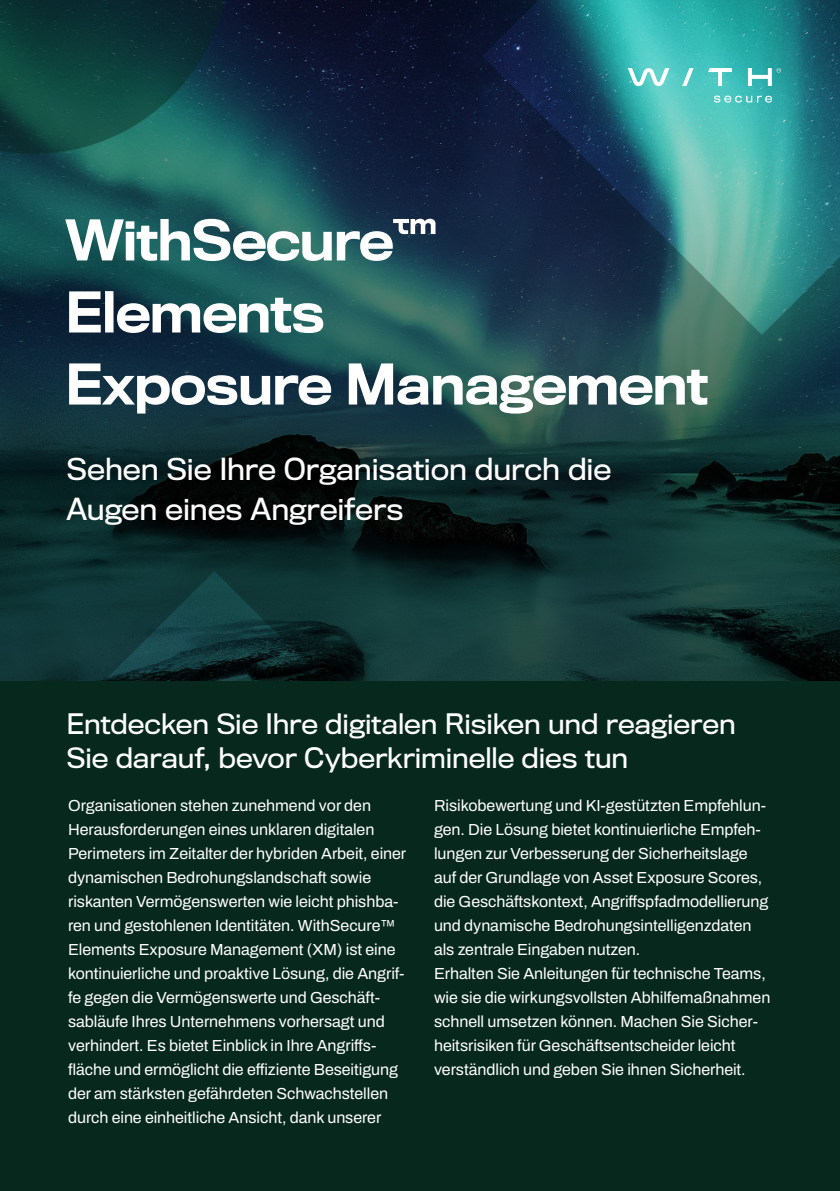
<style>
.page{position:relative;width:840px;height:1191px;background:#fff}
.page>*{position:absolute;margin:0;border:0;box-sizing:border-box;transform-origin:0 0}
.t1{font:500 52px/72px "Titling Gothic FB Normal";letter-spacing:-.02em;color:#fff}
.t2{font:28px/40px "Titling Gothic FB";letter-spacing:-.005em;color:#fff}
.t3{font:26px/34px "Titling Gothic FB";letter-spacing:-.005em;color:#fff}
.t4{font:16px/24px "Archivo";letter-spacing:-.005em;color:#fff}
.s1{font-weight:400}
</style>
<div class="page">
<div style="left:0;top:677px;width:839px;height:514px;background:#07281c"></div>
<img style="left:0;top:0;width:839px;height:680px">
<svg style="left:627px;top:68px;width:42px;height:18px"></svg>
<svg style="left:681px;top:68px;width:12px;height:18px"></svg>
<svg style="left:707px;top:68px;width:24px;height:18px"></svg>
<svg style="left:747px;top:68px;width:33px;height:18px"></svg>
<svg style="left:713px;top:96px;width:58px;height:7px"></svg>
<h1 class="t1" style="left:65px;top:206px;width:644px">WithSecure<span class="s1">™<br></span>Elements<br>Exposure Management</h1>
<h2 class="t2" style="left:66px;top:449px;width:546px">Sehen Sie Ihre Organisation durch die<br>Augen eines Angreifers</h2>
<h3 class="t3" style="left:66px;top:707px;width:670px">Entdecken Sie Ihre digitalen Risiken und reagieren<br>Sie darauf, bevor Cyberkriminelle dies tun</h3>
<p class="t4" style="left:68px;top:793px;width:339px">Organisationen stehen zunehmend vor den Herausforderungen eines unklaren digitalen Perimeters im Zeitalter der hybriden Arbeit, einer dynamischen Bedrohungslandschaft sowie riskanten Vermögenswerten wie leicht phishba&shy;ren und gestohlenen Identitäten. WithSecure™ Elements Exposure Management (XM) ist eine kontinuierliche und proaktive Lösung, die Angrif&shy;fe gegen die Vermögenswerte und Geschäft&shy;sabläufe Ihres Unternehmens vorhersagt und verhindert. Es bietet Einblick in Ihre Angriffs&shy;fläche und ermöglicht die effiziente Beseitigung der am stärksten gefährdeten Schwachstellen durch eine einheitliche Ansicht, dank unserer</p>
<p class="t4" style="left:434px;top:793px;width:337px">Risikobewertung und KI-gestützten Empfehlun&shy;gen. Die Lösung bietet kontinuierliche Empfeh&shy;lungen zur Verbesserung der Sicherheitslage auf der Grundlage von Asset Exposure Scores, die Geschäftskontext, Angriffspfadmodellierung und dynamische Bedrohungsintelligenzdaten als zentrale Eingaben nutzen.<br>Erhalten Sie Anleitungen für technische Teams, wie sie die wirkungsvollsten Abhilfemaßnahmen schnell umsetzen können. Machen Sie Sicher&shy;heitsrisiken für Geschäftsentscheider leicht verständlich und geben Sie ihnen Sicherheit.</p>
</div>
